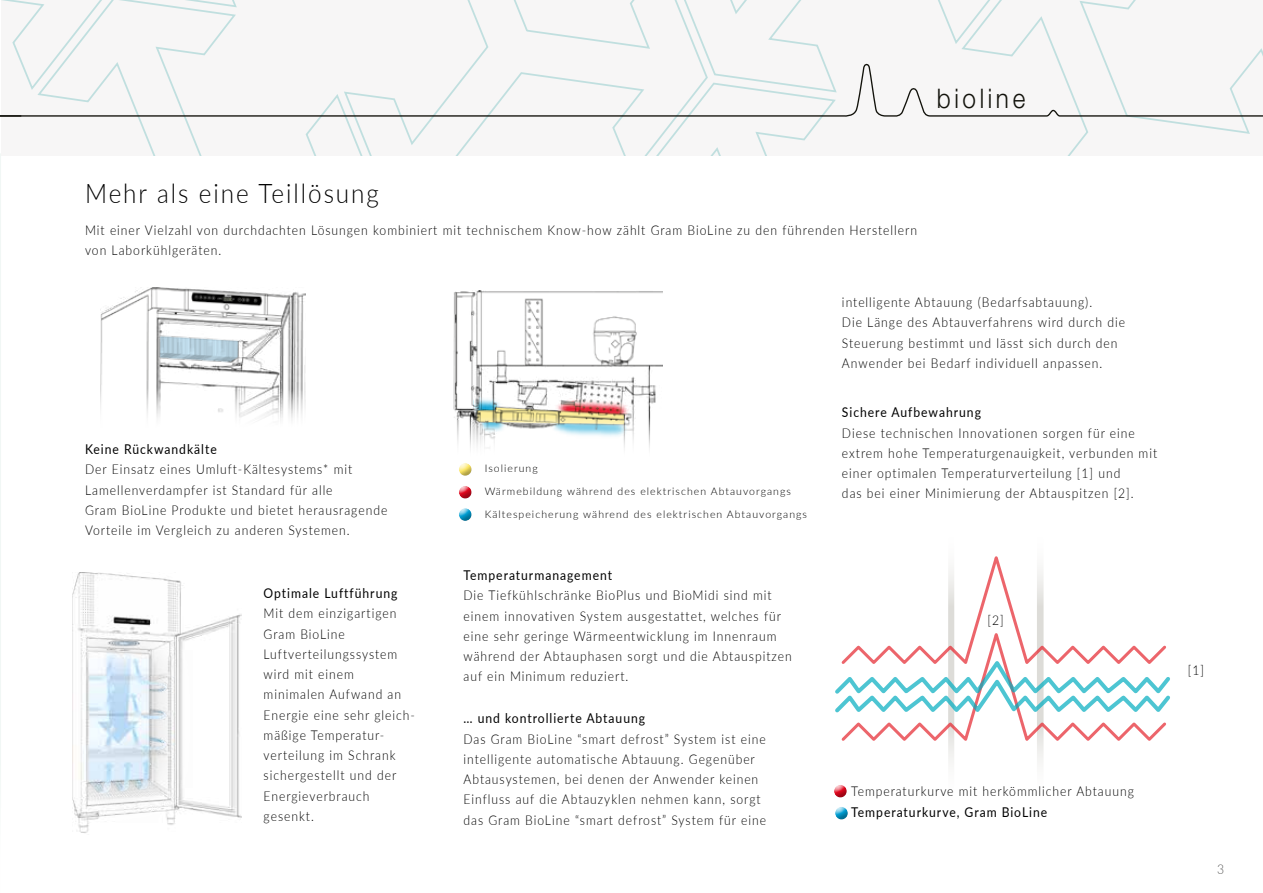
<style>
.page{position:relative;width:1263px;height:893px;background:#fff}
.page>*{position:absolute;margin:0;border:0;box-sizing:border-box;transform-origin:0 0}
.t1{font:300 27px "Lato";letter-spacing:.08em;color:#000;scale:.9 1}
.t2{font:300 27px "Helvetica Neue";letter-spacing:.15em;color:#12120b;scale:.9 1}
.t3{font:300 13.5px/20.2px "Lato";letter-spacing:.08em;color:#000;scale:.9 1}
.t4{font:13.5px "Lato";letter-spacing:.08em;color:#000;scale:.9 1}
.t5{font:300 13.5px "Lato";color:#575756;scale:.9 1}
.t6{font:300 10.5px/22.5px "Lato";letter-spacing:.1em;color:#000}
</style>
<div class="page">
<div style="left:433px;top:0;width:185px;height:156px;background:#f7f6f6"></div>
<div style="left:618px;top:0;width:324px;height:156px;background:#f7f6f6"></div>
<div style="left:942px;top:0;width:321px;height:156px;background:#f7f6f6"></div>
<svg style="left:433px;top:62px;width:830px;height:55px"></svg>
<svg style="left:0;top:0;width:433px;height:801px"></svg>
<div style="left:833px;top:807px;width:16px;height:14px;background:#000;opacity:.3"></div>
<div style="left:456px;top:486px;width:17px;height:14px;background:#000;opacity:.3"></div>
<div style="left:456px;top:509px;width:17px;height:13px;background:#000;opacity:.3"></div>
<div style="left:456px;top:463px;width:17px;height:14px;background:#000;opacity:.3"></div>
<img style="left:453px;top:291px;width:209px;height:158px">
<img style="left:101px;top:287px;width:204px;height:145px">
<img style="left:73px;top:572px;width:169px;height:261px">
<svg style="left:834px;top:556px;width:336px;height:242px"></svg>
<h1 class="t2" style="left:937px;top:82px;width:100px">bioline</h1>
<h1 class="t1" style="left:85px;top:175px;width:328px">Mehr als eine Teillösung</h1>
<p class="t3" style="left:85px;top:219px;width:926px">Mit einer Vielzahl von durchdachten Lösungen kombiniert mit technischem Know-how zählt Gram BioLine zu den führenden Herstellern von Laborkühlgeräten.</p>
<p class="t4" style="left:85px;top:440px;width:148px">Keine Rückwandkälte</p>
<p class="t3" style="left:85px;top:459px;width:337px">Der Einsatz eines Umluft-Kältesystems* mit Lamellenverdampfer ist Standard für alle<br>Gram BioLine Produkte und bietet herausragende Vorteile im Vergleich zu anderen Systemen.</p>
<p class="t4" style="left:264px;top:584px;width:150px">Optimale Luftführung</p>
<p class="t3" style="left:264px;top:603px;width:170px">Mit dem einzigartigen<br>Gram BioLine<br>Luftverteilungssystem wird mit einem minimalen Aufwand an<br>Energie eine sehr gleich&shy;mäßige Temperatur&shy;verteilung im Schrank sichergestellt und der<br>Energieverbrauch gesenkt.</p>
<p class="t6" style="left:485px;top:457px;width:324px">Isolierung<br>Wärmebildung während des elektrischen Abtauvorgangs<br>Kältespeicherung während des elektrischen Abtauvorgangs</p>
<p class="t4" style="left:463px;top:566px;width:167px">Temperaturmanagement</p>
<p class="t3" style="left:463px;top:585px;width:366px">Die Tiefkühlschränke BioPlus und BioMidi sind mit einem innovativen System ausgestattet, welches für eine sehr geringe Wärmeentwicklung im Innenraum während der Abtauphasen sorgt und die Abtauspitzen auf ein Minimum reduziert.</p>
<p class="t4" style="left:463px;top:709px;width:203px">… und kontrollierte Abtauung</p>
<p class="t3" style="left:463px;top:728px;width:338px">Das Gram BioLine “smart defrost” System ist eine intelligente automatische Abtauung. Gegenüber Abtausystemen, bei denen der Anwender keinen Einfluss auf die Abtauzyklen nehmen kann, sorgt das Gram BioLine “smart defrost” System für eine</p>
<p class="t3" style="left:842px;top:292px;width:316px">intelligente Abtauung (Bedarfsabtauung).<br>Die Länge des Abtauverfahrens wird durch die Steuerung bestimmt und lässt sich durch den Anwender bei Bedarf individuell anpassen.</p>
<p class="t4" style="left:842px;top:403px;width:156px">Sichere Aufbewahrung</p>
<p class="t3" style="left:842px;top:422px;width:352px">Diese technischen Innovationen sorgen für eine extrem hohe Temperaturgenauigkeit, verbunden mit einer optimalen Temperaturverteilung [1] und<br>das bei einer Minimierung der Abtauspitzen [2].</p>
<p class="t3" style="left:988px;top:609px;width:20px">[2]</p>
<p class="t3" style="left:851px;top:781px;width:316px">Temperaturkurve mit herkömmlicher Abtauung</p>
<p class="t4" style="left:851px;top:803px;width:219px">Temperaturkurve, Gram BioLine</p>
<p class="t3" style="left:1188px;top:660px;width:20px">[1]</p>
<p class="t5" style="left:1217px;top:860px;width:9px">3</p>
</div>
